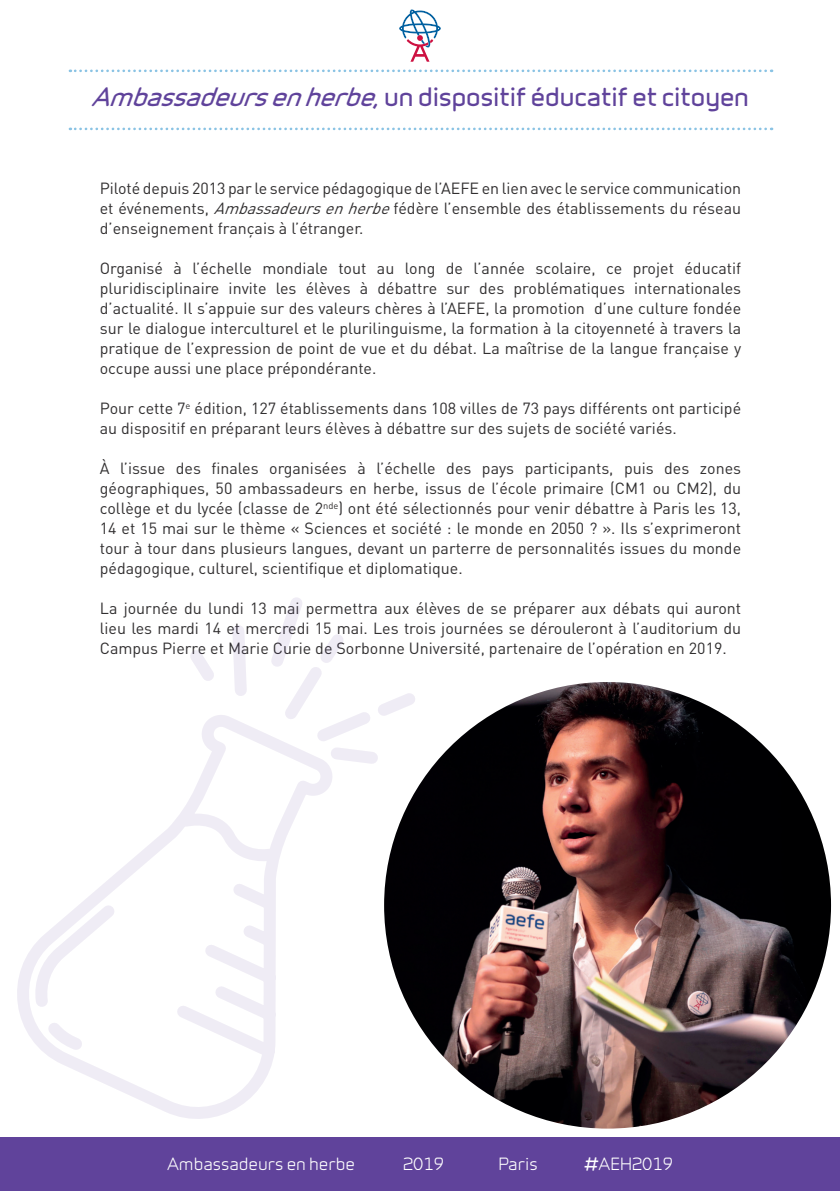
<style>
.page{position:relative;width:840px;height:1191px;background:#fff}
.page>*{position:absolute;margin:0;border:0;box-sizing:border-box;transform-origin:0 0}
.t1{font:24px "Infinity T Bold";color:#60439b}
.t2{font:16px/20px "DIN";color:#312f30;text-align:justify}
.t3{font:16px "Infinity T Medium";color:#fff}
.s1{font-style:italic}
.s2{font-size:24px}
</style>
<div class="page">
<svg style="left:399px;top:9px;width:42px;height:53px"></svg>
<div style="left:0;top:1137px;width:839px;height:54px;background:#60439b"></div>
<svg style="left:70px;top:128px;width:701px;height:2px"></svg>
<svg style="left:70px;top:70px;width:701px;height:2px"></svg>
<img style="left:384px;top:682px;width:446px;height:446px;border-radius:223px">
<svg style="left:17px;top:597px;width:408px;height:522px"></svg>
<h1 class="t1" style="left:91px;top:79px;width:659px"><span class="s1">Ambassadeursenherbe</span>, un dispositif éducatif et citoyen</h1>
<p class="t2" style="left:100px;top:178px;width:642px">Piloté depuis 2013 par le service pédagogique de l’AEFE en lien avec le service communication et événements, <span class="s1">Ambassadeursenherbe</span>fédère l’ensemble des établissements du réseau d’enseignement français à l’étranger.</p>
<p class="t2" style="left:100px;top:258px;width:642px">Organisé à l’échelle mondiale tout au long de l’année scolaire, ce projet éducatif pluridisciplinaire invite les élèves à débattre sur des problématiques internationales d’actualité. Il s’appuie sur des valeurs chères à l’AEFE, la promotion d’une culture fondée sur le dialogue interculturel et le plurilinguisme, la formation à la citoyenneté à travers la pratique de l’expression de point de vue et du débat. La maîtrise de la langue française y occupe aussi une place prépondérante.</p>
<p class="t2" style="left:100px;top:398px;width:642px">Pour cette 7<sup>e</sup> édition, 127 établissements dans 108 villes de 73 pays différents ont participé au dispositif en préparant leurs élèves à débattre sur des sujets de société variés.</p>
<p class="t2" style="left:100px;top:458px;width:642px">À l’issue des finales organisées à l’échelle des pays participants, puis des zones géographiques, 50 ambassadeurs en herbe, issus de l’école primaire (CM1 ou CM2), du collège et du lycée (classe de 2<sup>nde</sup>) ont été sélectionnés pour venir débattre à Paris les 13, 14 et 15 mai sur le thème « Sciences et société : le monde en 2050 ? ». Ils s’exprimeront tour à tour dans plusieurs langues, devant un parterre de personnalités issues du monde pédagogique, culturel, scientifique et diplomatique.</p>
<p class="t2" style="left:100px;top:598px;width:642px">La journée du lundi 13 mai permettra aux élèves de se préparer aux débats qui auront lieu les mardi 14 et mercredi 15 mai. Les trois journées se dérouleront à l’auditorium du Campus Pierre et Marie Curie de Sorbonne Université, partenaire de l’opération en 2019.</p>
<p class="t3" style="left:167px;top:1151px;width:189px">Ambassadeurs en herbe</p>
<p class="t3" style="left:403px;top:1151px;width:42px">2019</p>
<p class="t3" style="left:498px;top:1151px;width:41px">Paris</p>
<p class="t3" style="left:583px;top:1151px;width:90px"><span class="s2">#</span>AEH2019</p>
</div>
